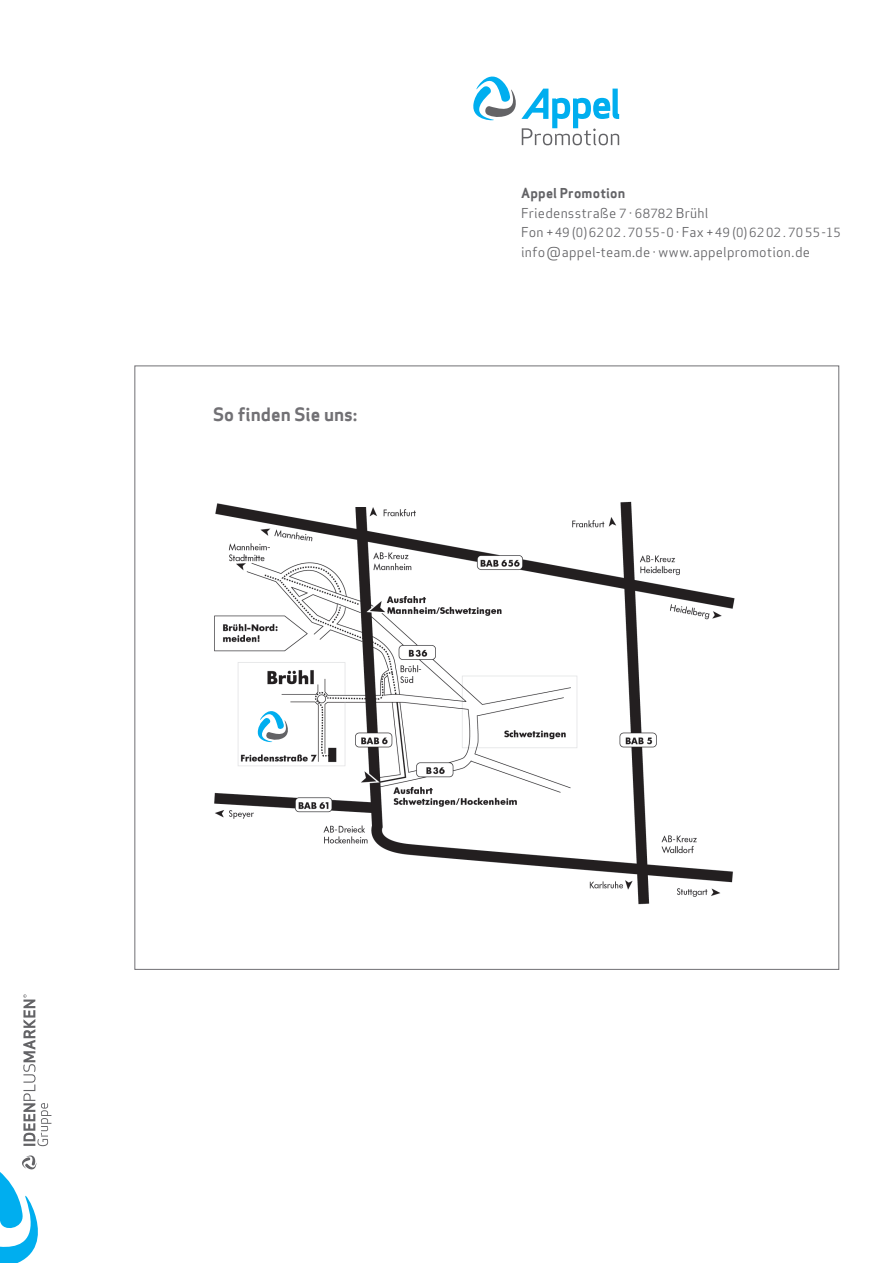
<style>
.page{position:relative;width:893px;height:1263px;background:#fff}
.page>*{position:absolute;margin:0;border:0;box-sizing:border-box;transform-origin:0 0}
.t1{font:18px "Apex Sans Bold T";color:#717074}
.t2{font:13.35px "Apex Sans Book T";letter-spacing:.015em;color:#636366}
.t3{font:13.35px "Apex Sans Bold T";letter-spacing:.015em;color:#636366}
.t4{font:12.3px "Apex Sans Book T";letter-spacing:.01em;color:#636366}
.s1{font-size:12.3px}
.s2{font-size:13.35px}
</style>
<div class="page">
<svg style="left:0;top:994px;width:52px;height:269px"></svg>
<svg style="left:473px;top:76px;width:146px;height:69px"></svg>
<img style="left:214px;top:501px;width:521px;height:404px">
<svg style="left:253px;top:705px;width:42px;height:39px"></svg>
<div style="left:353px;top:475px;width:231px;height:32px;background:#fff"></div>
<p class="t1" style="left:213px;top:403px;width:145px">So finden Sie uns:</p>
<p class="t3" style="left:521px;top:185px;width:106px">Appel Promotion</p>
<p class="t2" style="left:521px;top:204px;width:189px">Friedensstraße <span class="s1">7</span> · <span class="s1">68782</span> Brühl</p>
<p class="t4" style="left:521px;top:225px;width:321px"><span class="s2">Fon +</span>49 (0)62 02 . 70 55-0 <span class="s2">· Fax +</span>49 (0)62 02 . 70 55-15</p>
<p class="t2" style="left:521px;top:243px;width:291px">info@appel-team.de · www.appelpromotion.de</p>
</div>
